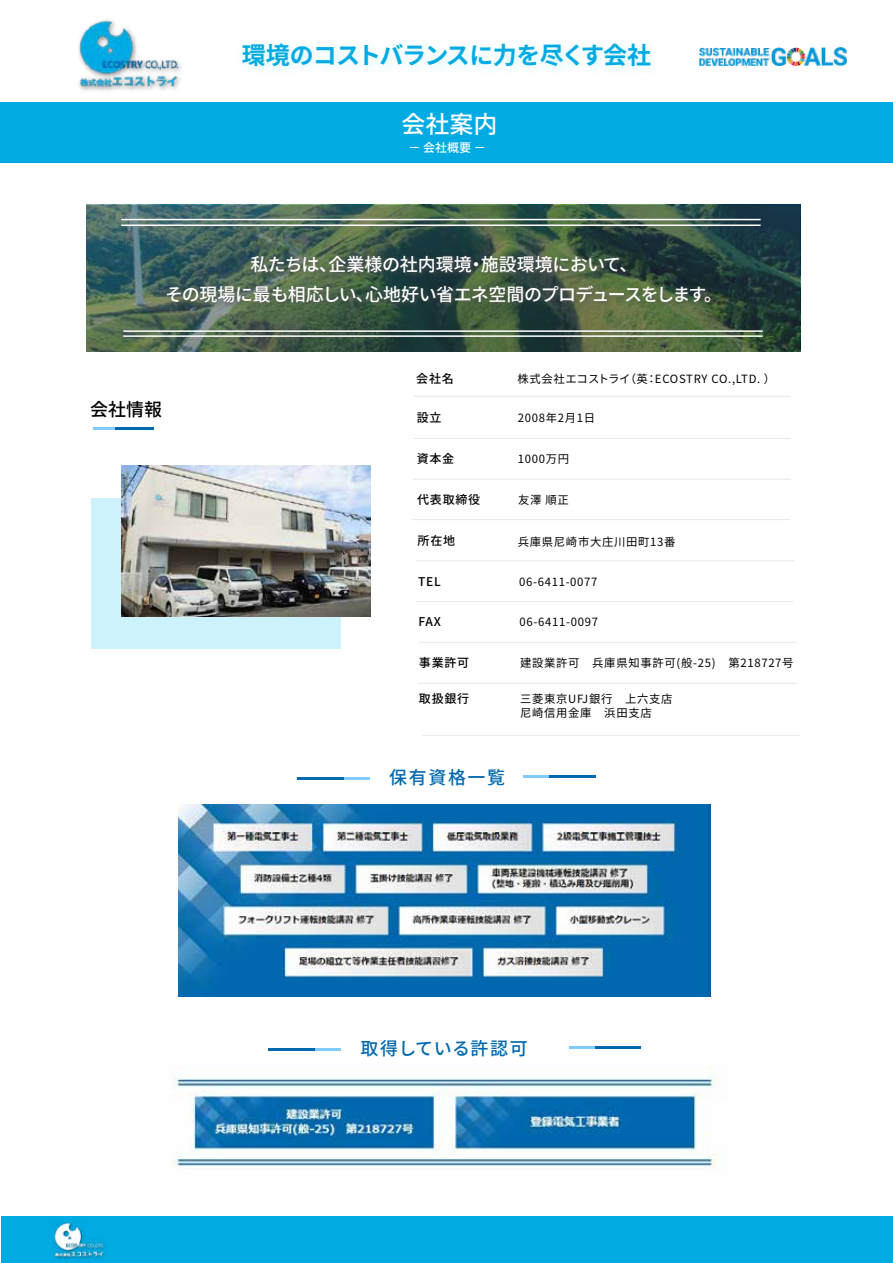
<style>
.page{position:relative;width:893px;height:1263px;background:#fff}
.page>*{position:absolute;margin:0;border:0;box-sizing:border-box;transform-origin:0 0}
.t1{font:700 24px "Noto Sans CJ Kjp";letter-spacing:-.04em;color:#00aae3}
.t2{font:500 24px "Noto Sans CJ Kjp";color:#fff}
.t3{font:500 18px/30px "Noto Sans CJ Kjp";letter-spacing:-.025em;color:#fff;text-align:center}
.t4{font:500 18px "Noto Sans CJ Kjp";letter-spacing:.035em;color:#0068ad}
.t5{font:500 18px "Noto Sans CJ Kjp";letter-spacing:.09em;color:#0068ad}
.t6{font:500 18px "Noto Sans CJ Kjp";color:#000}
.t7{font:500 12px "Noto Sans CJ Kjp";letter-spacing:.06em;color:#000}
.t8{font:500 12px "Noto Sans CJ Kjp";color:#fff}
.t9{font:11.4px/13.6px "Noto Sans CJ Kjp";letter-spacing:.06em;color:#000}
.t10{font:11.4px "Noto Sans CJ Kjp";letter-spacing:.04em;color:#000}
</style>
<div class="page">
<div style="left:91px;top:499px;width:249px;height:150px;background:#cef2fc"></div>
<img style="left:122px;top:466px;width:249px;height:150px">
<img style="left:230px;top:44px;width:437px;height:59px">
<div style="left:1px;top:1216px;width:892px;height:47px;background:#00aae3"></div>
<img style="left:52px;top:1222px;width:53px;height:38px">
<img style="left:79px;top:20px;width:102px;height:71px">
<img style="left:699px;top:47px;width:147px;height:19px">
<div style="left:1px;top:103px;width:892px;height:60px;background:#00aae3"></div>
<hr style="left:95px;top:428px;width:58px;height:2px;background:#0069ae">
<hr style="left:94px;top:428px;width:21px;height:2px;background:#80ccff">
<hr style="left:413px;top:396px;width:378px;height:1px;background:#e9e9e9">
<hr style="left:413px;top:479px;width:378px;height:1px;background:#e9e9e9">
<hr style="left:413px;top:438px;width:378px;height:1px;background:#e9e9e9">
<hr style="left:412px;top:519px;width:378px;height:1px;background:#e9e9e9">
<hr style="left:417px;top:560px;width:377px;height:1px;background:#e9e9e9">
<hr style="left:416px;top:601px;width:377px;height:1px;background:#e9e9e9">
<hr style="left:419px;top:642px;width:378px;height:1px;background:#e9e9e9">
<hr style="left:418px;top:683px;width:378px;height:1px;background:#e9e9e9">
<hr style="left:422px;top:735px;width:378px;height:1px;background:#e9e9e9">
<hr style="left:524px;top:776px;width:71px;height:2px;background:#0069ae">
<hr style="left:523px;top:776px;width:25px;height:2px;background:#80ccff">
<hr style="left:297px;top:777px;width:72px;height:2px;background:#0069ae">
<hr style="left:344px;top:777px;width:26px;height:2px;background:#80ccff">
<hr style="left:570px;top:1047px;width:71px;height:2px;background:#0069ae">
<hr style="left:569px;top:1047px;width:25px;height:2px;background:#80ccff">
<hr style="left:269px;top:1048px;width:71px;height:2px;background:#0069ae">
<hr style="left:316px;top:1048px;width:25px;height:2px;background:#80ccff">
<img style="left:172px;top:1066px;width:548px;height:103px">
<svg style="left:86px;top:205px;width:714px;height:147px;background:#3c594c"></svg>
<img style="left:162px;top:250px;width:561px;height:80px">
<hr style="left:121px;top:219px;width:640px;height:1px;background:#fff">
<hr style="left:123px;top:335px;width:640px;height:2px;background:#fff">
<hr style="left:121px;top:224px;width:640px;height:2px;background:#fff">
<hr style="left:123px;top:330px;width:640px;height:2px;background:#fff">
<img style="left:178px;top:804px;width:533px;height:193px">
<h1 class="t1" style="left:242px;top:42px;width:411px">環境のコストバランスに力を尽くす会社</h1>
<h1 class="t2" style="left:401px;top:111px;width:97px">会社案内</h1>
<p class="t8" style="left:408px;top:141px;width:79px">－ 会社概要 －</p>
<h2 class="t3" style="left:165px;top:250px;width:558px">私たちは、企業様の社内環境・施設環境において、<br>その現場に最も相応しい、心地好い省エネ空間のプロデュースをします。</h2>
<h2 class="t6" style="left:90px;top:400px;width:73px">会社情報</h2>
<p class="t7" style="left:416px;top:371px;width:39px">会社名</p>
<p class="t10" style="left:517px;top:372px;width:259px">株式会社エコストライ（英：ECOSTRY CO.,LTD. ）</p>
<p class="t7" style="left:417px;top:411px;width:26px">設立</p>
<p class="t9" style="left:518px;top:411px;width:79px">2008年2月1日</p>
<p class="t7" style="left:417px;top:452px;width:39px">資本金</p>
<p class="t9" style="left:518px;top:452px;width:53px">1000万円</p>
<p class="t7" style="left:417px;top:493px;width:65px">代表取締役</p>
<p class="t9" style="left:518px;top:493px;width:52px">友澤 順正</p>
<p class="t7" style="left:418px;top:533px;width:39px">所在地</p>
<p class="t9" style="left:518px;top:535px;width:159px">兵庫県尼崎市大庄川田町13番</p>
<p class="t7" style="left:418px;top:574px;width:24px">TEL</p>
<p class="t9" style="left:519px;top:575px;width:80px">06-6411-0077</p>
<p class="t7" style="left:418px;top:615px;width:24px">FAX</p>
<p class="t9" style="left:520px;top:615px;width:80px">06-6411-0097</p>
<p class="t7" style="left:419px;top:656px;width:52px">事業許可</p>
<p class="t9" style="left:520px;top:656px;width:275px">建設業許可　兵庫県知事許可(般-25)　第218727号</p>
<p class="t7" style="left:419px;top:692px;width:52px">取扱銀行</p>
<p class="t9" style="left:520px;top:692px;width:154px">三菱東京UFJ銀行　上六支店尼崎信用金庫　浜田支店</p>
<h2 class="t5" style="left:389px;top:768px;width:118px">保有資格一覧</h2>
<h2 class="t4" style="left:360px;top:1038px;width:169px">取得している許認可</h2>
</div>
